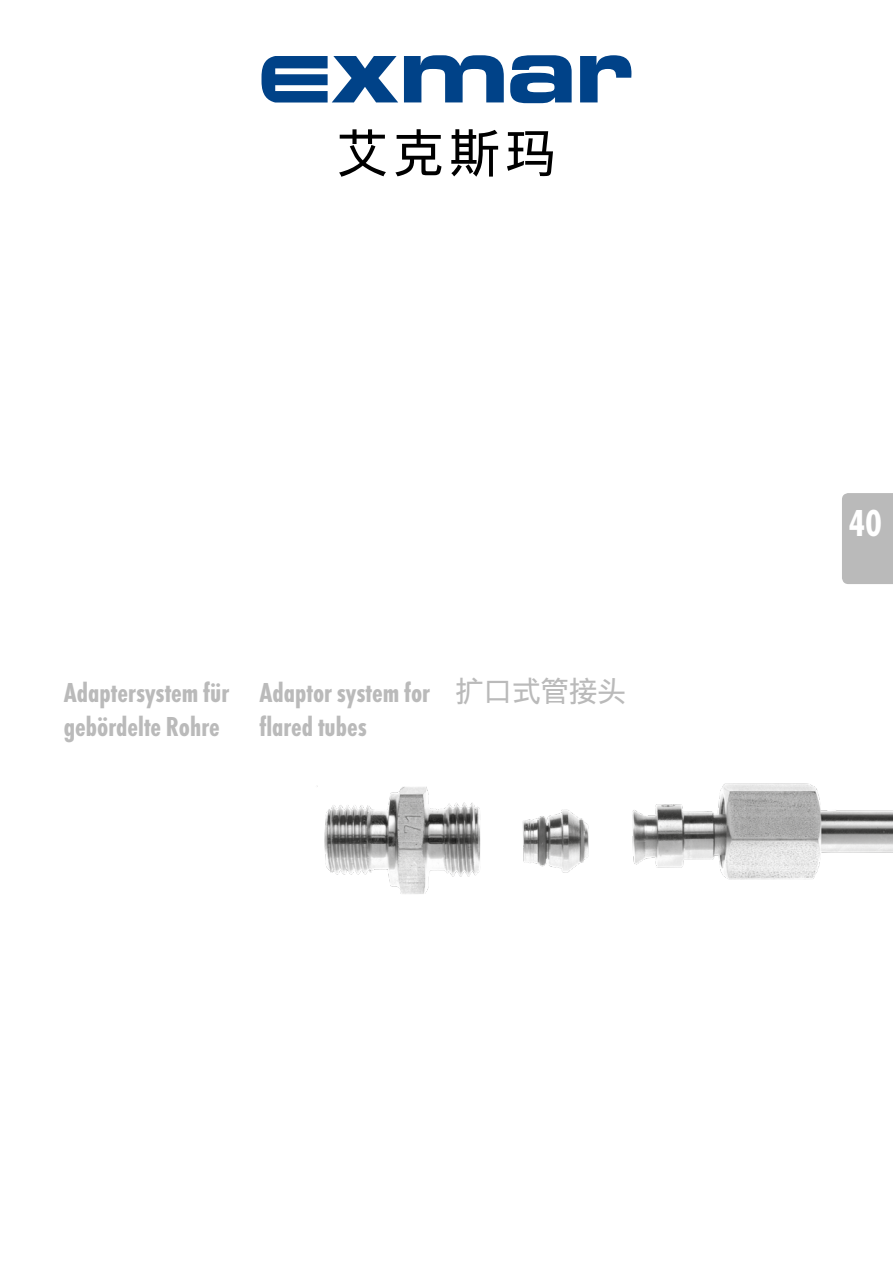
<style>
.page{position:relative;width:893px;height:1263px;background:#fff}
.page>*{position:absolute;margin:0;border:0;box-sizing:border-box;transform-origin:0 0}
.t1{font:51px "Futura Book CHS";color:#000}
.t2{font:700 39px "Futura Con";color:#fff}
.t3{font:700 28.5px/34.2px "Futura Con";color:#bababa}
.t4{font:28.5px "Futura Book CHS";color:#bababa}
</style>
<div class="page">
<svg style="left:404px;top:55px;width:100px;height:47px"></svg>
<svg style="left:510px;top:55px;width:62px;height:48px"></svg>
<svg style="left:580px;top:55px;width:51px;height:47px"></svg>
<svg style="left:261px;top:56px;width:137px;height:47px"></svg>
<img style="left:317px;top:783px;width:576px;height:111px">
<div style="left:842px;top:493px;width:51px;height:91px;background:#bababa"></div>
<h1 class="t1" style="left:337px;top:118px;width:221px">艾克斯玛</h1>
<p class="t3" style="left:64px;top:675px;width:167px">Adaptersystem für gebördelte Rohre</p>
<p class="t3" style="left:259px;top:675px;width:172px">Adaptor system for flared tubes</p>
<p class="t4" style="left:455px;top:672px;width:172px">扩口式管接头</p>
<h2 class="t2" style="left:848px;top:500px;width:35px">40</h2>
</div>
